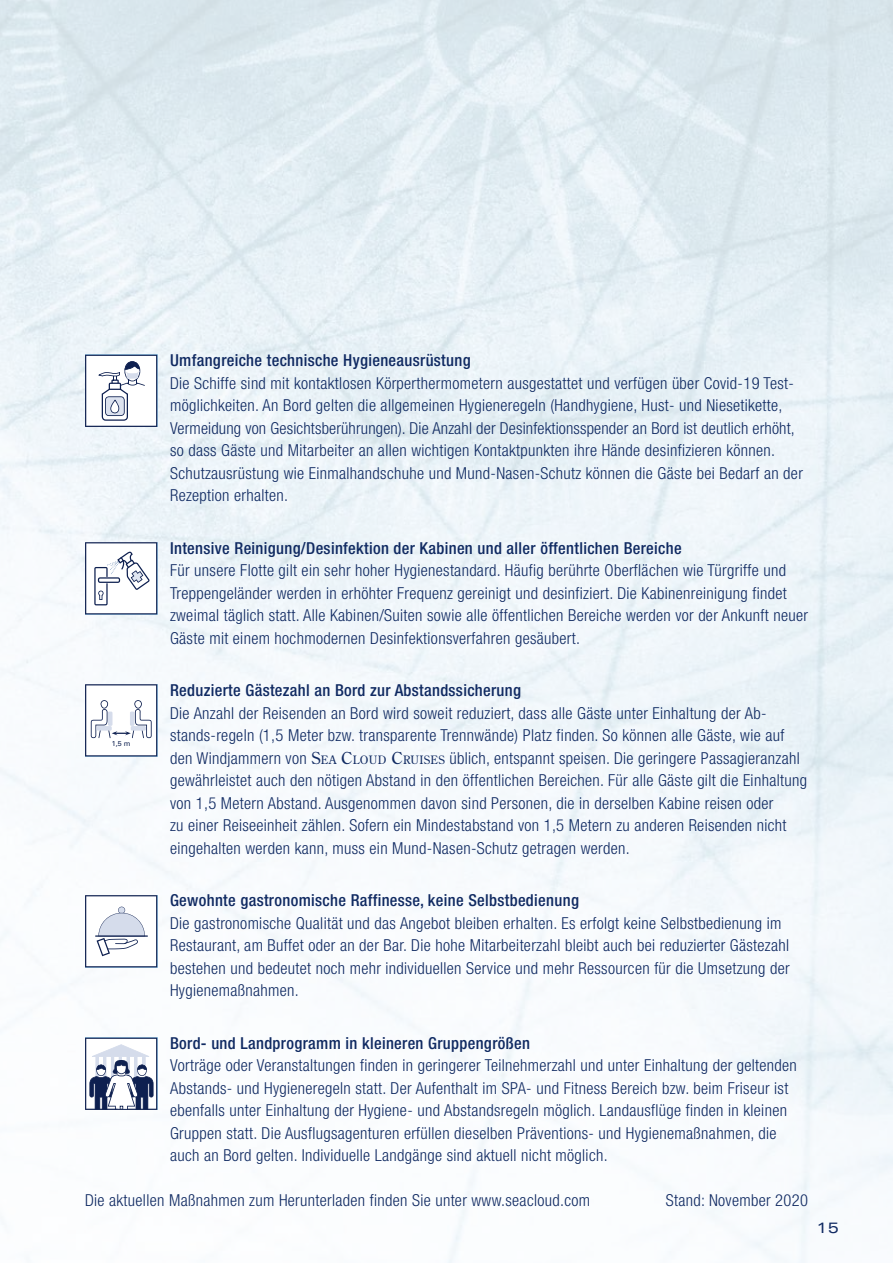
<style>
.page{position:relative;width:893px;height:1263px;background:#fff}
.page>*{position:absolute;margin:0;border:0;box-sizing:border-box;transform-origin:0 0}
.t1{font:300 condensed 16.5px/22.5px "Helvetica Neue LT Std";letter-spacing:.02em;color:#102a62}
.t2{font:500 condensed 16.5px "Helvetica Neue LT Std";letter-spacing:.02em;color:#102a62}
.t3{font:expanded 15px "Univers LT Std";color:#102a62}
.t4{font:7.05px "Univers LT Std";color:#0e2050}
.s1{font-family:"Century Old Style Std";font-weight:400;font-stretch:normal}
.s2{font-family:"Century Old Style Std";font-weight:400;font-stretch:normal;font-size:11.55px}
</style>
<div class="page">
<img style="left:0;top:0;width:893px;height:1263px">
<svg style="left:85px;top:355px;width:72px;height:72px"></svg>
<svg style="left:85px;top:542px;width:72px;height:72px"></svg>
<svg style="left:85px;top:684px;width:72px;height:72px"></svg>
<svg style="left:85px;top:895px;width:72px;height:72px"></svg>
<svg style="left:85px;top:1037px;width:72px;height:73px"></svg>
<p class="t2" style="left:170px;top:350px;width:302px">Umfangreiche technische Hygieneausrüstung</p>
<p class="t1" style="left:170px;top:371px;width:634px">Die Schiffe sind mit kontaktlosen Körperthermometern ausgestattet und verfügen über Covid-19 Test&shy;möglichkeiten. An Bord gelten die allgemeinen Hygieneregeln (Handhygiene, Hust- und Niesetikette, Vermeidung von Gesichtsberührungen). Die Anzahl der Desinfektionsspender an Bord ist deutlich erhöht, so dass Gäste und Mitarbeiter an allen wichtigen Kontaktpunkten ihre Hände desinfizieren können.<br>Schutzausrüstung wie Einmalhandschuhe und Mund-Nasen-Schutz können die Gäste bei Bedarf an der Rezeption erhalten.</p>
<p class="t2" style="left:170px;top:538px;width:513px">Intensive Reinigung/Desinfektion der Kabinen und aller öffentlichen Bereiche</p>
<p class="t1" style="left:170px;top:559px;width:639px">Für unsere Flotte gilt ein sehr hoher Hygienestandard. Häufig berührte Oberflächen wie Türgriffe und Treppengeländer werden in erhöhter Frequenz gereinigt und desinfiziert. Die Kabinenreinigung findet zweimal täglich statt. Alle Kabinen/Suiten sowie alle öffentlichen Bereiche werden vor der Ankunft neuer Gäste mit einem hochmodernen Desinfektionsverfahren gesäubert.</p>
<p class="t2" style="left:170px;top:680px;width:353px">Reduzierte Gästezahl an Bord zur Abstandssicherung</p>
<p class="t1" style="left:170px;top:701px;width:638px">Die Anzahl der Reisenden an Bord wird soweit reduziert, dass alle Gäste unter Einhaltung der Ab&shy;stands-regeln (1,5 Meter bzw. transparente Trennwände) Platz finden. So können alle Gäste, wie auf den Windjammern von <span class="s1">S</span><span class="s2">EA</span> <span class="s1">C</span><span class="s2">LOUD</span> <span class="s1">C</span><span class="s2">RUISES</span> üblich, entspannt speisen. Die geringere Passagieranzahl gewährleistet auch den nötigen Abstand in den öffentlichen Bereichen. Für alle Gäste gilt die Einhaltung von 1,5 Metern Abstand. Ausgenommen davon sind Personen, die in derselben Kabine reisen oder<br>zu einer Reiseeinheit zählen. Sofern ein Mindestabstand von 1,5 Metern zu anderen Reisenden nicht eingehalten werden kann, muss ein Mund-Nasen-Schutz getragen werden.</p>
<p class="t2" style="left:170px;top:890px;width:410px">Gewohnte gastronomische Raffinesse, keine Selbstbedienung</p>
<p class="t1" style="left:170px;top:911px;width:621px">Die gastronomische Qualität und das Angebot bleiben erhalten. Es erfolgt keine Selbstbedienung im Restaurant, am Buffet oder an der Bar. Die hohe Mitarbeiterzahl bleibt auch bei reduzierter Gästezahl bestehen und bedeutet noch mehr individuellen Service und mehr Ressourcen für die Umsetzung der Hygienemaßnahmen.</p>
<p class="t2" style="left:170px;top:1033px;width:361px">Bord- und Landprogramm in kleineren Gruppengrößen</p>
<p class="t1" style="left:170px;top:1054px;width:628px">Vorträge oder Veranstaltungen finden in geringerer Teilnehmerzahl und unter Einhaltung der geltenden Abstands- und Hygieneregeln statt. Der Aufenthalt im SPA- und Fitness Bereich bzw. beim Friseur ist ebenfalls unter Einhaltung der Hygiene- und Abstandsregeln möglich. Landausflüge finden in kleinen Gruppen statt. Die Ausflugsagenturen erfüllen dieselben Präventions- und Hygienemaßnahmen, die auch an Bord gelten. Individuelle Landgänge sind aktuell nicht möglich.</p>
<p class="t1" style="left:85px;top:1189px;width:507px">Die aktuellen Maßnahmen zum Herunterladen finden Sie unter www.seacloud.com</p>
<p class="t1" style="left:666px;top:1189px;width:144px">Stand: November 2020</p>
<p class="t4" style="left:112px;top:739px;width:20px">1,5 m</p>
<p class="t3" style="left:817px;top:1219px;width:24px">15</p>
</div>
